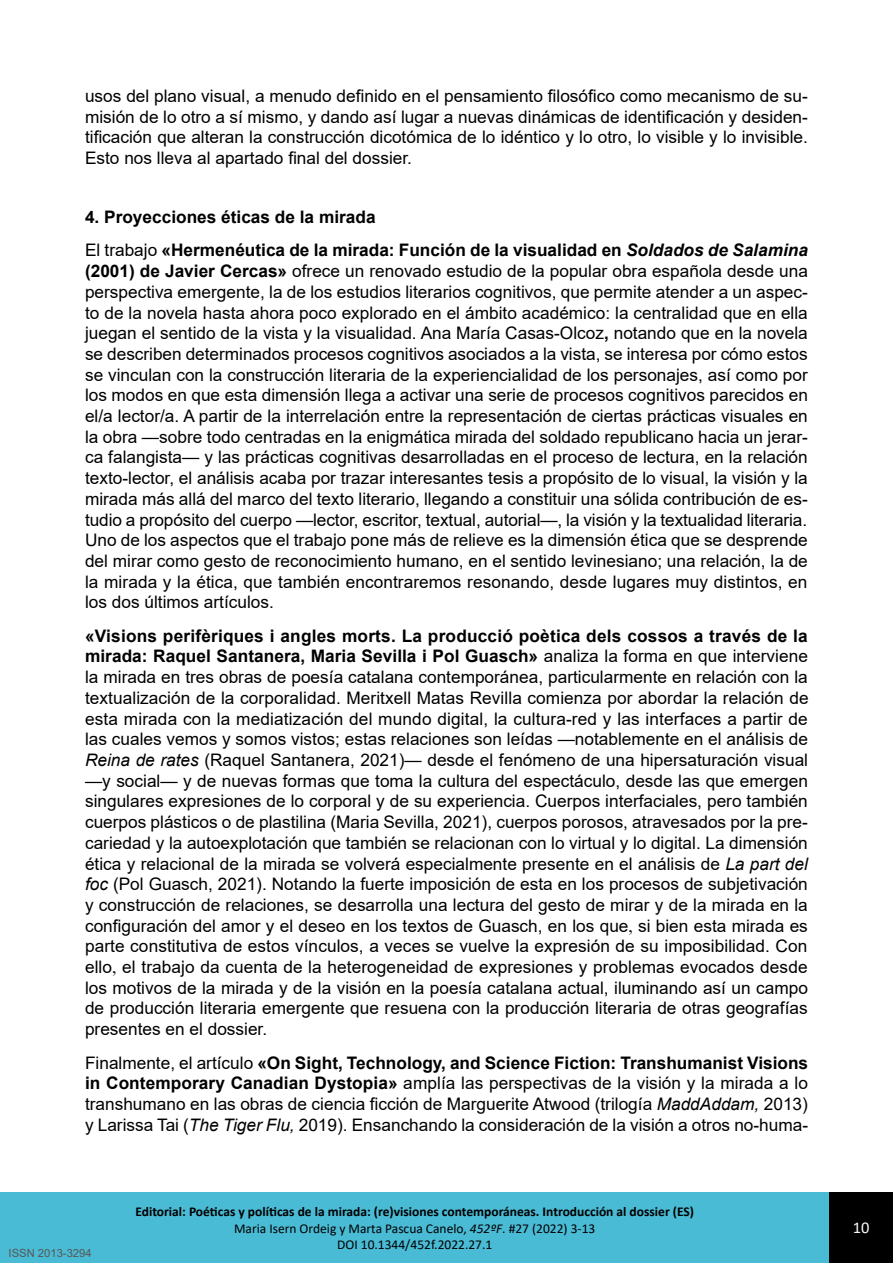
<style>
.page{position:relative;width:893px;height:1263px;background:#fff}
.page>*{position:absolute;margin:0;border:0;box-sizing:border-box;transform-origin:0 0}
.t1{font:17.25px/20.7px "Arial";color:#000;text-align:justify}
.t2{font:700 17.25px/33.5px "Arial";color:#000}
.t3{font:16.5px "Calibri";color:#f8f8f8}
.t4{font:700 13.5px/16.2px "Calibri";color:#000;text-align:center}
.t5{font:11.25px "Arial";color:#575756}
.s1{font-weight:400}
.s2{font-style:italic}
.s3{font-weight:700}
.s4{font-family:"Times New Roman"}
.s5{font-weight:400;font-style:italic}
</style>
<div class="page">
<div style="left:0;top:1192px;width:893px;height:71px;background:#4abbd5"></div>
<div style="left:829px;top:1192px;width:64px;height:71px;background:#000"></div>
<p class="t1" style="left:85px;top:86px;width:724px">usos del plano visual, a menudo definido en el pensamiento filosófico como mecanismo de su&shy;misión de lo otro a sí mismo, y dando así lugar a nuevas dinámicas de identificación y desiden&shy;tificación que alteran la construcción dicotómica de lo idéntico y lo otro, lo visible y lo invisible.<br>Esto nos lleva al apartado final del dossier.</p>
<p class="t2" style="left:85px;top:200px;width:724px">4. Proyecciones éticas de la mirada<br><span class="s1">El trabajo</span> «Hermenéutica de la mirada: Función de la visualidad en <span class="s2">Soldados de Salamina</span></p>
<p class="t1" style="left:85px;top:261px;width:724px"><span class="s3">(2001) de Javier Cercas»</span> ofrece un renovado estudio de la popular obra española desde una perspectiva emergente, la de los estudios literarios cognitivos, que permite atender a un aspec&shy;to de la novela hasta ahora poco explorado en el ámbito académico: la centralidad que en ella juegan el sentido de la vista y la visualidad. Ana María Casas-Olcoz<span class="s3">,</span> notando que en la novela se describen determinados procesos cognitivos asociados a la vista, se interesa por cómo estos se vinculan con la construcción literaria de la experiencialidad de los personajes, así como por los modos en que esta dimensión llega a activar una serie de procesos cognitivos parecidos en el/a lector/a. A partir de la interrelación entre la representación de ciertas prácticas visuales en la obra —sobre todo centradas en la enigmática mirada del soldado republicano hacia un jerar&shy;ca falangista— y las prácticas cognitivas desarrolladas en el proceso de lectura, en la relación texto-lector, el análisis acaba por trazar interesantes tesis a propósito de lo visual, la visión y la mirada más allá del marco del texto literario, llegando a constituir una sólida contribución de es&shy;tudio a propósito del cuerpo —lector, escritor, textual, autorial—, la visión y la textualidad literaria.<br>Uno de los aspectos que el trabajo pone más de relieve es la dimensión ética que se desprende del mirar como gesto de reconocimiento humano, en el sentido levinesiano; una relación, la de la mirada y la ética, que también encontraremos resonando, desde lugares muy distintos, en los dos últimos artículos.</p>
<p class="t1" style="left:85px;top:625px;width:725px"><span class="s3">«Visions perifèriques i angles morts. La producció poètica dels cossos a través de la mirada: Raquel Santanera, Maria Sevilla i Pol Guasch»</span> analiza la forma en que interviene la mirada en tres obras de poesía catalana contemporánea, particularmente en relación con la textualización de la corporalidad. Meritxell Matas Revilla comienza por abordar la relación de esta mirada con la mediatización del mundo digital, la cultura-red y las interfaces a partir de las cuales vemos y somos vistos; estas relaciones son leídas —notablemente en el análisis de <span class="s2">Reina de rates</span> (Raquel Santanera, 2021)— desde el fenómeno de una hipersaturación visual —y social— y de nuevas formas que toma la cultura del espectáculo, desde las que emergen singulares expresiones de lo corporal y de su experiencia. Cuerpos interfaciales, pero también cuerpos plásticos o de plastilina (Maria Sevilla, 2021), cuerpos porosos, atravesados por la pre&shy;cariedad y la autoexplotación que también se relacionan con lo virtual y lo digital. La dimensión ética y relacional de la mirada se volverá especialmente presente en el análisis de <span class="s2">La part del foc</span> (Pol Guasch, 2021). Notando la fuerte imposición de esta en los procesos de subjetivación y construcción de relaciones, se desarrolla una lectura del gesto de mirar y de la mirada en la configuración del amor y el deseo en los textos de Guasch, en los que<span class="s4">,</span> si bien esta mirada es parte constitutiva de estos vínculos, a veces se vuelve la expresión de su imposibilidad. Con ello<span class="s4">,</span> el trabajo da cuenta de la heterogeneidad de expresiones y problemas evocados desde los motivos de la mirada y de la visión en la poesía catalana actual, iluminando así un campo de producción literaria emergente que resuena con la producción literaria de otras geografías presentes en el dossier.</p>
<p class="t1" style="left:85px;top:1052px;width:725px">Finalmente, el artículo <span class="s3">«On Sight, Technology, and Science Fiction: Transhumanist Visions in Contemporary Canadian Dystopia»</span> amplía las perspectivas de la visión y la mirada a lo transhumano en las obras de ciencia ficción de Marguerite Atwood (trilogía <span class="s2">MaddAddam,</span> 2013) y Larissa Tai (<span class="s2">The Tiger Flu,</span> 2019). Ensanchando la consideración de la visión a otros no-huma-</p>
<p class="t5" style="left:9px;top:1247px;width:85px">ISSN 2013-3294</p>
<p class="t4" style="left:135px;top:1205px;width:560px">Editorial: Poéticas y políticas de la mirada: (re)visiones contemporáneas. Introducción al dossier (ES)<br><span class="s1">Maria Isern Ordeig y Marta Pascua Canelo,</span> <span class="s5">452ºF</span><span class="s1">. #27 (2022) 3-13<br>DOI 10.1344/452f.2022.27.1</span></p>
<p class="t3" style="left:853px;top:1220px;width:18px">10</p>
</div>
